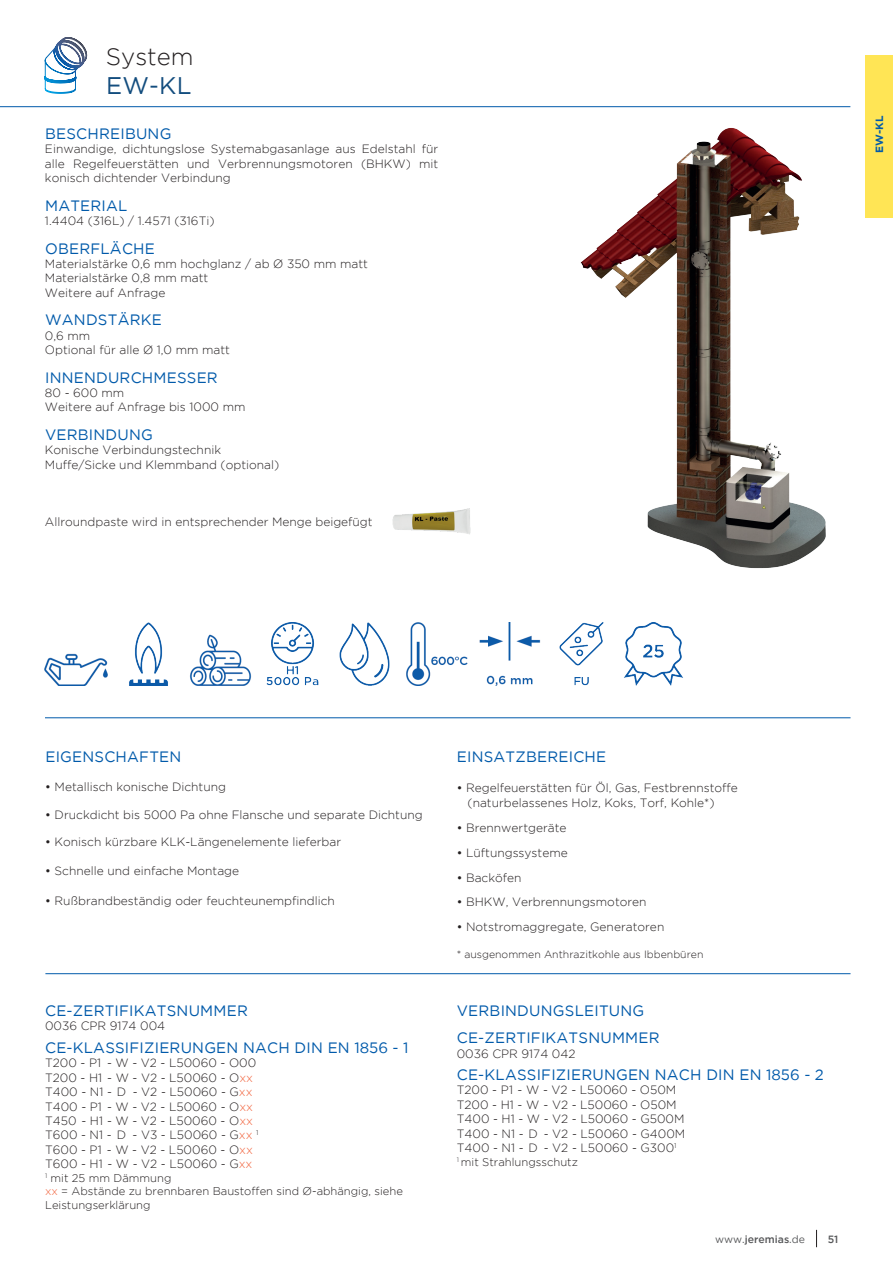
<style>
.page{position:relative;width:893px;height:1263px;background:#fff}
.page>*{position:absolute;margin:0;border:0;box-sizing:border-box;transform-origin:0 0}
.t1{font:300 24px "Gotham";color:#231f20}
.t2{font:24px "Gotham";color:#134d7e}
.t3{font:15px/27px "Gotham";letter-spacing:.015em;color:#015aaa}
.t4{font:300 12px/14.4px "Gotham";color:#231f20}
.t5{font:300 11.25px/13.5px "Gotham";color:#231f20}
.t6{font:300 10.5px "Gotham";color:#231f20}
.t7{font:500 10.5px "Gotham";color:#57585a}
.t8{font:700 10.5px "Gotham";color:#015aaa}
.s1{font-weight:400}
.s2{color:#f26640}
</style>
<div class="page">
<hr style="left:0;top:106px;width:850px;height:1px;background:#015aaa">
<div style="left:865px;top:55px;width:28px;height:163px;background:#ffe555"></div>
<svg style="left:44px;top:37px;width:44px;height:57px"></svg>
<svg style="left:816px;top:1230px;width:1px;height:17px"></svg>
<img style="left:580px;top:128px;width:246px;height:441px">
<img style="left:266px;top:622px;width:53px;height:64px">
<img style="left:406px;top:622px;width:62px;height:64px">
<img style="left:44px;top:653px;width:64px;height:33px">
<img style="left:479px;top:622px;width:62px;height:64px">
<img style="left:339px;top:622px;width:51px;height:64px">
<img style="left:190px;top:634px;width:62px;height:52px">
<img style="left:129px;top:622px;width:39px;height:64px">
<img style="left:559px;top:622px;width:45px;height:64px">
<img style="left:624px;top:622px;width:59px;height:64px">
<img style="left:392px;top:508px;width:79px;height:27px">
<hr style="left:45px;top:717px;width:805px;height:1px;background:#015aaa">
<hr style="left:45px;top:973px;width:805px;height:1px;background:#015aaa">
<h1 class="t1" style="left:106px;top:41px;width:89px">System</h1>
<h1 class="t2" style="left:106px;top:70px;width:87px">EW-KL</h1>
<p class="t3" style="left:45px;top:120px;width:128px">BESCHREIBUNG</p>
<p class="t4" style="left:45px;top:142px;width:395px;text-align:justify">Einwandige, dichtungslose Systemabgasanlage aus Edelstahl für alle Regelfeuerstätten und Verbrennungsmotoren (BHKW) mit konisch dichtender Verbindung</p>
<p class="t3" style="left:45px;top:192px;width:84px">MATERIAL</p>
<p class="t4" style="left:45px;top:213px;width:171px">1.4404 (316L) / 1.4571 (316Ti)</p>
<p class="t3" style="left:45px;top:234px;width:111px">OBERFLÄCHE</p>
<p class="t4" style="left:45px;top:256px;width:325px">Materialstärke 0,6 mm hochglanz / ab Ø 350 mm matt<br>Materialstärke 0,8 mm matt<br>Weitere auf Anfrage</p>
<p class="t3" style="left:45px;top:306px;width:118px">WANDSTÄRKE</p>
<p class="t4" style="left:45px;top:328px;width:187px">0,6 mm<br>Optional für alle Ø 1,0 mm matt</p>
<p class="t3" style="left:45px;top:363px;width:174px">INNENDURCHMESSER</p>
<p class="t4" style="left:45px;top:385px;width:202px">80 - 600 mm<br>Weitere auf Anfrage bis 1000 mm</p>
<p class="t3" style="left:45px;top:421px;width:109px">VERBINDUNG</p>
<p class="t4" style="left:45px;top:443px;width:236px">Konische Verbindungstechnik<br>Muffe/Sicke und Klemmband (optional)</p>
<p class="t4" style="left:45px;top:515px;width:329px">Allroundpaste wird in entsprechender Menge beigefügt</p>
<p class="t8" style="left:872px;top:153px;width:39px;rotate:-90deg">EW-KL</p>
<p class="t3" style="left:45px;top:743px;width:137px">EIGENSCHAFTEN</p>
<p class="t4" style="left:45px;top:779px;width:182px"><span class="s1">•</span> Metallisch konische Dichtung</p>
<p class="t4" style="left:45px;top:807px;width:379px"><span class="s1">•</span> Druckdicht bis 5000 Pa ohne Flansche und separate Dichtung</p>
<p class="t4" style="left:45px;top:835px;width:297px"><span class="s1">•</span> Konisch kürzbare KLK-Längenelemente lieferbar</p>
<p class="t4" style="left:45px;top:863px;width:195px"><span class="s1">•</span> Schnelle und einfache Montage</p>
<p class="t4" style="left:45px;top:893px;width:291px"><span class="s1">•</span> Rußbrandbeständig oder feuchteunempfindlich</p>
<p class="t3" style="left:45px;top:997px;width:204px">CE-ZERTIFIKATSNUMMER</p>
<p class="t4" style="left:45px;top:1019px;width:122px">0036 CPR 9174 004</p>
<p class="t3" style="left:45px;top:1034px;width:365px">CE-KLASSIFIZIERUNGEN NACH DIN EN 1856 - 1</p>
<p class="t4" style="left:45px;top:1055px;width:215px">T200 - P1 - W - V2 - L50060 - O00<br>T200 - H1 - W - V2 - L50060 - O<span class="s2">xx<br></span>T400 - N1 - D - V2 - L50060 - G<span class="s2">xx<br></span>T400 - P1 - W - V2 - L50060 - O<span class="s2">xx<br></span>T450 - H1 - W - V2 - L50060 - O<span class="s2">xx<br></span>T600 - N1 - D - V3 - L50060 - G<span class="s2">xx</span> <sup>1<br></sup>T600 - P1 - W - V2 - L50060 - O<span class="s2">xx<br></span>T600 - H1 - W - V2 - L50060 - G<span class="s2">xx</span></p>
<p class="t5" style="left:45px;top:1171px;width:359px"><sup>1</sup> mit 25 mm Dämmung<br><span class="s2">xx</span> = Abstände zu brennbaren Baustoffen sind Ø-abhängig, siehe<br>Leistungserklärung</p>
<p class="t3" style="left:457px;top:743px;width:151px">EINSATZBEREICHE</p>
<p class="t4" style="left:468px;top:781px;width:272px;text-indent:-11px"><span class="s1">•</span> Regelfeuerstätten für Öl, Gas, Festbrennstoffe (naturbelassenes Holz, Koks, Torf, Kohle*)</p>
<p class="t4" style="left:457px;top:820px;width:111px"><span class="s1">•</span> Brennwertgeräte</p>
<p class="t4" style="left:457px;top:845px;width:113px"><span class="s1">•</span> Lüftungssysteme</p>
<p class="t4" style="left:457px;top:870px;width:66px"><span class="s1">•</span> Backöfen</p>
<p class="t4" style="left:457px;top:895px;width:191px"><span class="s1">•</span> BHKW, Verbrennungsmotoren</p>
<p class="t4" style="left:457px;top:919px;width:209px"><span class="s1">•</span> Notstromaggregate, Generatoren</p>
<p class="t6" style="left:457px;top:948px;width:248px">* ausgenommen Anthrazitkohle aus Ibbenbüren</p>
<p class="t3" style="left:457px;top:997px;width:204px">VERBINDUNGSLEITUNG<br>CE-ZERTIFIKATSNUMMER</p>
<p class="t4" style="left:457px;top:1046px;width:120px">0036 CPR 9174 042</p>
<p class="t3" style="left:457px;top:1061px;width:369px">CE-KLASSIFIZIERUNGEN NACH DIN EN 1856 - 2</p>
<p class="t4" style="left:457px;top:1082px;width:230px">T200 - P1 - W - V2 - L50060 - O50M<br>T200 - H1 - W - V2 - L50060 - O50M<br>T400 - H1 - W - V2 - L50060 - G500M<br>T400 - N1 - D - V2 - L50060 - G400M<br>T400 - N1 - D - V2 - L50060 - G300<sup>1</sup></p>
<p class="t5" style="left:457px;top:1154px;width:123px"><sup>1</sup> mit Strahlungsschutz</p>
<p class="t7" style="left:715px;top:1232px;width:91px"><span class="s1">www.</span>jeremias<span class="s1">.de</span></p>
<p class="t7" style="left:828px;top:1232px;width:12px">51</p>
</div>
